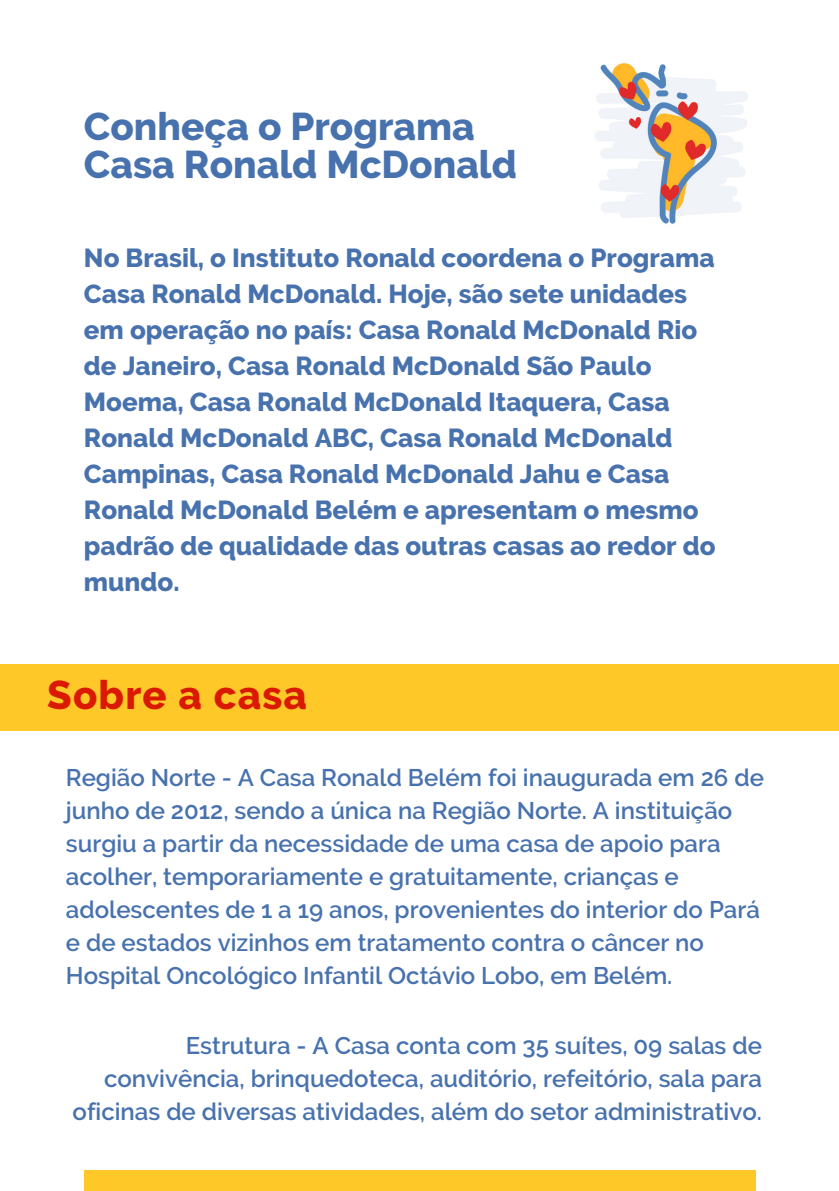
<style>
.page{position:relative;width:839px;height:1191px;background:#fff}
.page>*{position:absolute;margin:0;border:0;box-sizing:border-box;transform-origin:0 0}
.t1{font:800 40px "Raleway";letter-spacing:.03em;color:#da1a00}
.t2{font:800 38.6px/38.4px "Raleway";color:#4872ae}
.t3{font:800 26px/36px "Raleway";color:#4872ae}
.t4{font:600 24px/33px "Raleway";color:#4872ae}
</style>
<div class="page">
<div style="left:84px;top:1170px;width:671px;height:21px;background:#ffc829"></div>
<div style="left:0;top:665px;width:838px;height:66px;background:#ffc829"></div>
<img style="left:595px;top:63px;width:153px;height:161px">
<h1 class="t2" style="left:84px;top:107px;width:434px">Conheça o Programa<br>Casa Ronald McDonald</h1>
<p class="t3" style="left:84px;top:240px;width:633px">No Brasil, o Instituto Ronald coordena o Programa Casa Ronald McDonald. Hoje, são sete unidades em operação no país: Casa Ronald McDonald Rio de Janeiro, Casa Ronald McDonald São Paulo Moema, Casa Ronald McDonald Itaquera, Casa Ronald McDonald ABC, Casa Ronald McDonald Campinas, Casa Ronald McDonald Jahu e Casa Ronald McDonald Belém e apresentam o mesmo padrão de qualidade das outras casas ao redor do mundo.</p>
<p class="t1" style="left:47px;top:671px;width:261px">Sobre a casa</p>
<p class="t4" style="left:66px;top:761px;width:699px">Região Norte - A Casa Ronald Belém foi inaugurada em 26 de junho de 2012, sendo a única na Região Norte. A instituição surgiu a partir da necessidade de uma casa de apoio para acolher, temporariamente e gratuitamente, crianças e adolescentes de 1 a 19 anos, provenientes do interior do Pará e de estados vizinhos em tratamento contra o câncer no Hospital Oncológico Infantil Octávio Lobo, em Belém.</p>
<p class="t4" style="left:73px;top:1029px;width:691px;text-align:right">Estrutura - A Casa conta com 35 suítes, 09 salas de convivência, brinquedoteca, auditório, refeitório, sala para oficinas de diversas atividades, além do setor administrativo.</p>
</div>
